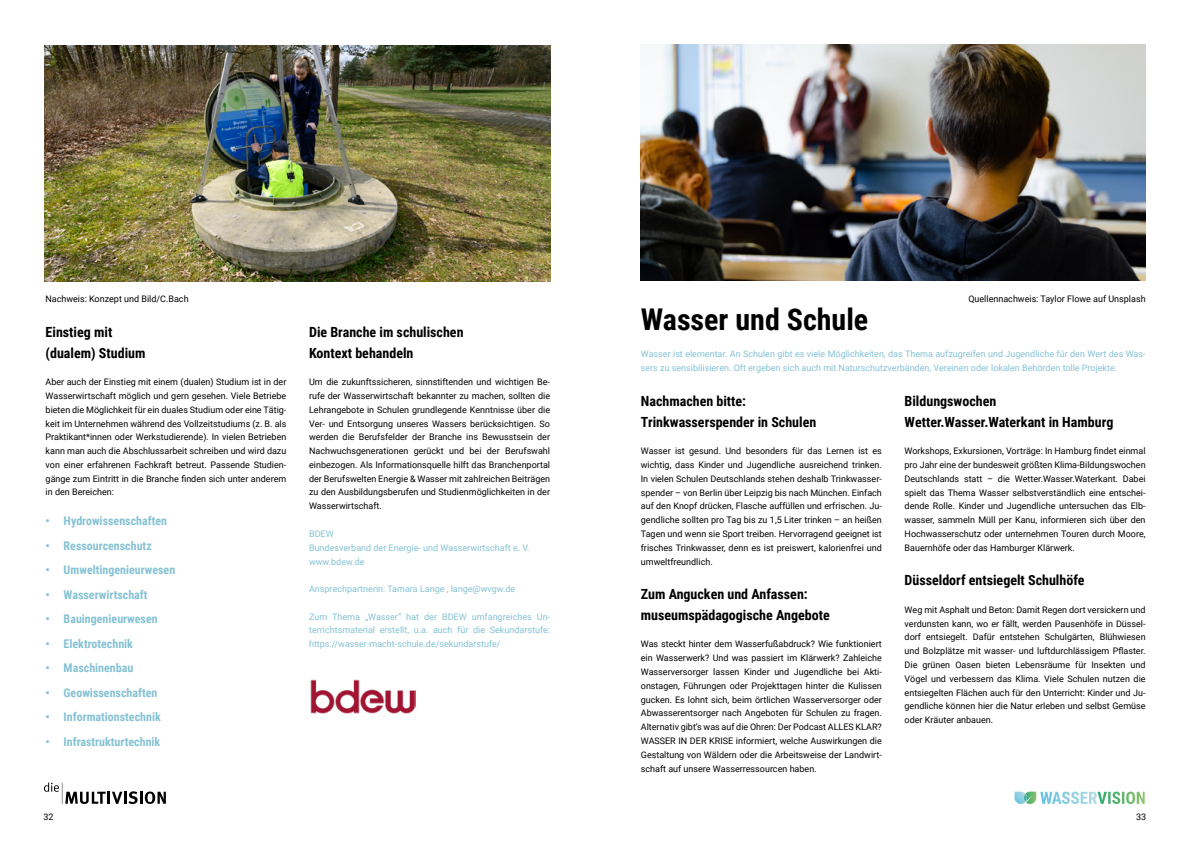
<style>
.page{position:relative;width:1191px;height:842px;background:#fff}
.page>*{position:absolute;margin:0;border:0;box-sizing:border-box;transform-origin:0 0}
.t1{font:700 30px "Roboto Condensed";color:#000}
.t2{font:700 14px/20.7px "Roboto Condensed";color:#000}
.t3{font:700 12px "Roboto Condensed";color:#85c2d4}
.t4{font:9px/13.8px "Roboto";color:#000;text-align:justify}
.t5{font:9px/13.8px "Roboto";color:#85c2d4}
</style>
<div class="page">
<svg style="left:44px;top:782px;width:122px;height:22px"></svg>
<svg style="left:1014px;top:792px;width:130px;height:12px"></svg>
<img style="left:45px;top:45px;width:505px;height:237px">
<img style="left:310px;top:679px;width:105px;height:35px">
<img style="left:640px;top:44px;width:505px;height:236px">
<p class="t4" style="left:45px;top:292px;width:145px">Nachweis: Konzept und Bild/C.Bach</p>
<h2 class="t2" style="left:46px;top:321px;width:101px">Einstieg mit (dualem) Studium</h2>
<p class="t4" style="left:46px;top:375px;width:242px">Aber auch der Einstieg mit einem (dualen) Studium ist in der Wasserwirtschaft möglich und gern gesehen. Viele Betriebe bieten die Möglichkeit für ein duales Studium oder eine Tätig&shy;keit im Unternehmen während des Vollzeitstudiums (z. B. als Praktikant*innen oder Werkstudierende). In vielen Betrieben kann man auch die Abschlussarbeit schreiben und wird dazu von einer erfahrenen Fachkraft betreut. Passende Studien&shy;gänge zum Eintritt in die Branche finden sich unter anderem in den Bereichen:</p>
<h3 class="t3" style="left:46px;top:513px;width:123px">• Hydrowissenschaften</h3>
<h3 class="t3" style="left:46px;top:537px;width:108px">• Ressourcenschutz</h3>
<h3 class="t3" style="left:46px;top:562px;width:131px">• Umweltingenieurwesen</h3>
<h3 class="t3" style="left:46px;top:586px;width:103px">• Wasserwirtschaft</h3>
<h3 class="t3" style="left:46px;top:611px;width:114px">• Bauingenieurwesen</h3>
<h3 class="t3" style="left:46px;top:635px;width:89px">• Elektrotechnik</h3>
<h3 class="t3" style="left:46px;top:660px;width:89px">• Maschinenbau</h3>
<h3 class="t3" style="left:46px;top:684px;width:113px">• Geowissenschaften</h3>
<h3 class="t3" style="left:46px;top:709px;width:117px">• Informationstechnik</h3>
<h3 class="t3" style="left:46px;top:733px;width:116px">• Infrastrukturtechnik</h3>
<h2 class="t2" style="left:309px;top:321px;width:156px">Die Branche im schulischen<br>Kontext behandeln</h2>
<p class="t4" style="left:309px;top:375px;width:242px">Um die zukunftssicheren, sinnstiftenden und wichtigen Be&shy;rufe der Wasserwirtschaft bekannter zu machen, sollten die Lehrangebote in Schulen grundlegende Kenntnisse über die Ver- und Entsorgung unseres Wassers berücksichtigen. So werden die Berufsfelder der Branche ins Bewusstsein der Nachwuchsgenerationen gerückt und bei der Berufswahl einbezogen. Als Informationsquelle hilft das Branchenportal der Berufswelten Energie &amp; Wasser mit zahlreichen Beiträgen zu den Ausbildungsberufen und Studienmöglichkeiten in der Wasserwirtschaft.</p>
<p class="t5" style="left:309px;top:526px;width:222px">BDEW<br>Bundesverband der Energie- und Wasserwirtschaft e. V. www.bdew.de</p>
<p class="t5" style="left:309px;top:582px;width:208px">Ansprechpartnerin: Tamara Lange , lange@wvgw.de</p>
<p class="t5" style="left:309px;top:609px;width:242px;text-align:justify">Zum Thema „Wasser“ hat der BDEW umfangreiches Un&shy;terrichtsmaterial erstellt, u.a. auch für die Sekundarstufe: https://wasser-macht-schule.de/sekundarstufe/</p>
<h1 class="t1" style="left:641px;top:298px;width:229px">Wasser und Schule</h1>
<p class="t4" style="left:968px;top:292px;width:179px">Quellennachweis: Taylor Flowe auf Unsplash</p>
<p class="t5" style="left:641px;top:347px;width:506px">Wasser ist elementar. An Schulen gibt es viele Möglichkeiten, das Thema aufzugreifen und Jugendliche für den Wert des Was&shy;sers zu sensibilisieren. Oft ergeben sich auch mit Naturschutzverbänden, Vereinen oder lokalen Behörden tolle Projekte.</p>
<h2 class="t2" style="left:904px;top:390px;width:210px">Bildungswochen<br>Wetter.Wasser.Waterkant in Hamburg</h2>
<p class="t4" style="left:904px;top:444px;width:242px">Workshops, Exkursionen, Vorträge: In Hamburg findet einmal pro Jahr eine der bundesweit größten Klima-Bildungswochen Deutschlands statt – die Wetter.Wasser.Waterkant. Dabei spielt das Thema Wasser selbstverständlich eine entschei&shy;dende Rolle. Kinder und Jugendliche untersuchen das Elb&shy;wasser, sammeln Müll per Kanu, informieren sich über den Hochwasserschutz oder unternehmen Touren durch Moore, Bauernhöfe oder das Hamburger Klärwerk.</p>
<h2 class="t2" style="left:904px;top:569px;width:181px">Düsseldorf entsiegelt Schulhöfe</h2>
<p class="t4" style="left:904px;top:602px;width:242px">Weg mit Asphalt und Beton: Damit Regen dort versickern und verdunsten kann, wo er fällt, werden Pausenhöfe in Düssel&shy;dorf entsiegelt. Dafür entstehen Schulgärten, Blühwiesen und Bolzplätze mit wasser- und luftdurchlässigem Pflaster.<br>Die grünen Oasen bieten Lebensräume für Insekten und Vögel und verbessern das Klima. Viele Schulen nutzen die entsiegelten Flächen auch für den Unterricht: Kinder und Ju&shy;gendliche können hier die Natur erleben und selbst Gemüse oder Kräuter anbauen.</p>
<h2 class="t2" style="left:641px;top:390px;width:177px">Nachmachen bitte:<br>Trinkwasserspender in Schulen</h2>
<p class="t4" style="left:641px;top:444px;width:242px">Wasser ist gesund. Und besonders für das Lernen ist es wichtig, dass Kinder und Jugendliche ausreichend trinken.<br>In vielen Schulen Deutschlands stehen deshalb Trinkwasser&shy;spender – von Berlin über Leipzig bis nach München. Einfach auf den Knopf drücken, Flasche auffüllen und erfrischen. Ju&shy;gendliche sollten pro Tag bis zu 1,5 Liter trinken – an heißen Tagen und wenn sie Sport treiben. Hervorragend geeignet ist frisches Trinkwasser, denn es ist preiswert, kalorienfrei und umweltfreundlich.</p>
<h2 class="t2" style="left:641px;top:583px;width:190px">Zum Angucken und Anfassen: museumspädagogische Angebote</h2>
<p class="t4" style="left:641px;top:637px;width:242px">Was steckt hinter dem Wasserfußabdruck? Wie funktioniert ein Wasserwerk? Und was passiert im Klärwerk? Zahleiche Wasserversorger lassen Kinder und Jugendliche bei Akti&shy;onstagen, Führungen oder Projekttagen hinter die Kulissen gucken. Es lohnt sich, beim örtlichen Wasserversorger oder Abwasserentsorger nach Angeboten für Schulen zu fragen.<br>Alternativ gibt’s was auf die Ohren: Der Podcast ALLES KLAR?<br>WASSER IN DER KRISE informiert, welche Auswirkungen die Gestaltung von Wäldern oder die Arbeitsweise der Landwirt&shy;schaft auf unsere Wasserressourcen haben.</p>
<p class="t4" style="left:43px;top:809px;width:12px">32</p>
<p class="t4" style="left:1136px;top:809px;width:12px">33</p>
</div>
